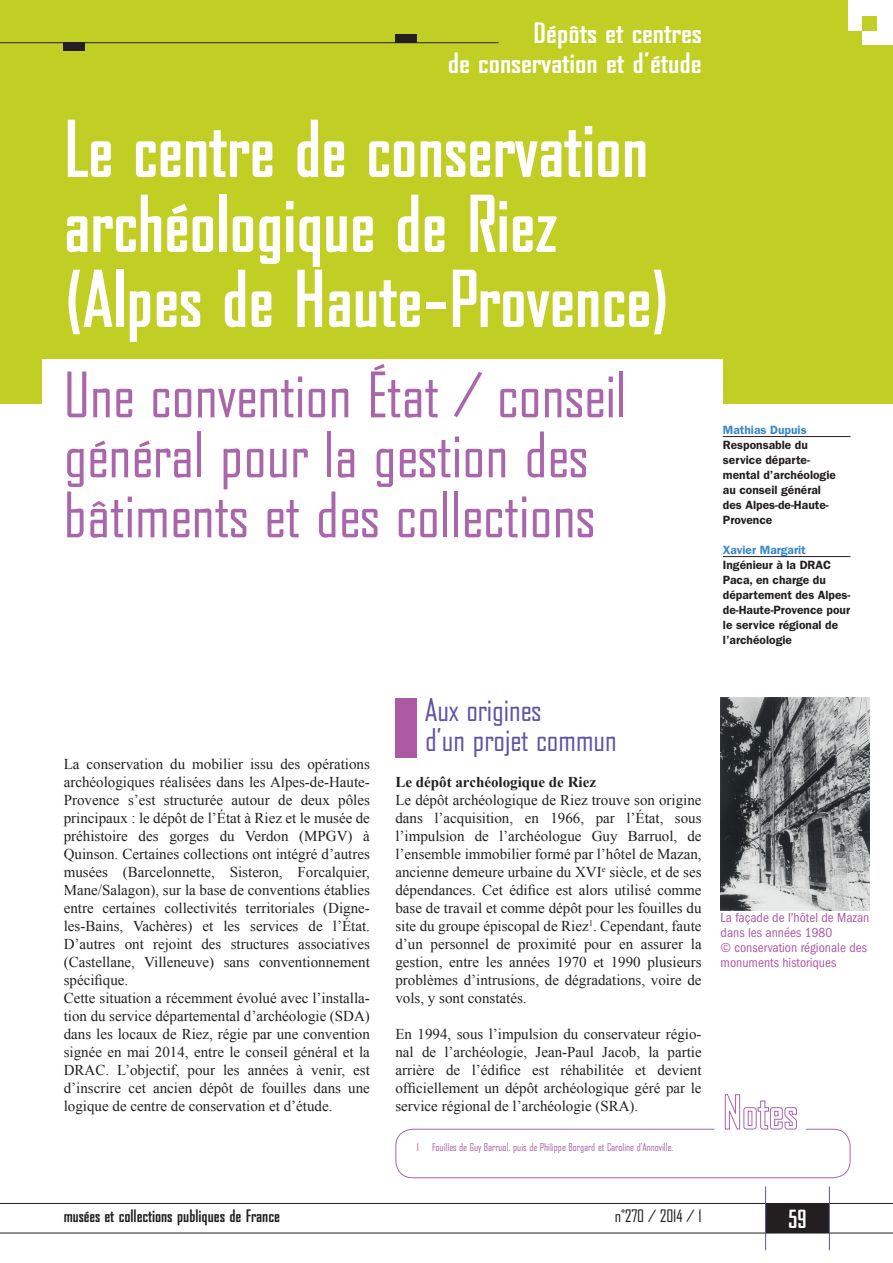
<style>
.page{position:relative;width:893px;height:1263px;background:#fff}
.page>*{position:absolute;margin:0;border:0;box-sizing:border-box;transform-origin:0 0}
.t1{font:700 75px/75px "Bureau Agency";color:#fff}
.t2{font:60px/60px "Bureau Agency";color:#a966aa}
.t3{font:30px/30px "Bureau Agency";color:#6054a3}
.t4{font:700 27px/30px "Bureau Agency";color:#fff;text-align:right;scale:1.18 1}
.t5{font:700 24px "Bureau Agency";color:#fff}
.t6{font:700 16.5px "Bureau Agency";color:#231f20}
.t7{font:16.5px "Bureau Agency";color:#231f20}
.t8{font:15px/18px "Times New Roman";color:#231f20;text-align:justify}
.t9{font:700 15px "Times New Roman";color:#231f20}
.t10{font:condensed 13.5px/15px "Franklin Gothic";color:#ad59a3}
.t11{font:600 12px/15px "Franklin Gothic";color:#231f20}
.t12{font:600 12px "Franklin Gothic";color:#3989c8}
.t13{font:10.5px "Bureau Agency";color:#a966aa}
</style>
<div class="page">
<div style="left:0;top:0;width:893px;height:404px;background:#c1ce23"></div>
<div style="left:765px;top:1203px;width:64px;height:30px;background:#231f20"></div>
<hr style="left:0;top:1203px;width:893px;height:1px;background:#231f20">
<hr style="left:0;top:1233px;width:893px;height:1px;background:#231f20">
<hr style="left:765px;top:1186px;width:1px;height:64px;background:#6054a3">
<hr style="left:829px;top:1186px;width:1px;height:64px;background:#6054a3">
<div style="left:848px;top:0;width:45px;height:45px;background:#fff"></div>
<div style="left:847px;top:31px;width:15px;height:15px;background:#c1ce23"></div>
<div style="left:862px;top:16px;width:15px;height:15px;background:#c1ce23"></div>
<div style="left:43px;top:359px;width:680px;height:108px;background:#fff"></div>
<hr style="left:0;top:42px;width:499px;height:1px;background:#231f20">
<div style="left:64px;top:43px;width:21px;height:8px;background:#231f20"></div>
<div style="left:395px;top:34px;width:22px;height:9px;background:#231f20"></div>
<div style="left:396px;top:1129px;width:454px;height:49px;border:1px solid #a966aa;border-radius:17px"></div>
<div style="left:714px;top:1120px;width:92px;height:15px;background:#fff"></div>
<svg style="left:724px;top:1094px;width:73px;height:36px"></svg>
<hr style="left:723px;top:436px;width:127px;height:1px;background:#231f20">
<hr style="left:723px;top:556px;width:127px;height:1px;background:#231f20">
<div style="left:395px;top:698px;width:22px;height:60px;background:#ad59a3"></div>
<img style="left:721px;top:697px;width:148px;height:213px">
<h3 class="t4" style="left:448px;top:18px;width:217px">Dépôts et centres<br>de conservation et d’étude</h3>
<h1 class="t1" style="left:64px;top:113px;width:608px">Le centre de conservation archéologique de Riez (Alpes de Haute-Provence)</h1>
<h2 class="t2" style="left:64px;top:366px;width:564px">Une convention État / conseil général pour la gestion des bâtiments et des collections</h2>
<p class="t12" style="left:723px;top:423px;width:85px">Mathias Dupuis</p>
<p class="t11" style="left:723px;top:438px;width:115px">Responsable du service départe&shy;mental d’archéologie au conseil général des Alpes-de-Haute--<br>Provence</p>
<p class="t12" style="left:723px;top:543px;width:84px">Xavier Margarit</p>
<p class="t11" style="left:723px;top:558px;width:129px">Ingénieur à la DRAC<br>Paca, en charge du département des Alpes&shy;de-Haute-Provence pour le service régional de l’archéologie</p>
<p class="t8" style="left:64px;top:755px;width:308px;text-align:left">La conservation du mobilier issu des opérations archéologiques réalisées dans les Alpes-de-Haute-Provence s’est structurée autour de deux pôles principaux : le dépôt de l’État à Riez et le musée de préhistoire des gorges du Verdon (MPGV) à Quinson. Certaines collections ont intégré d’autres musées (Barcelonnette, Sisteron, Forcalquier, Mane/Salagon), sur la base de conventions établies entre certaines collectivités territoriales (Digne&shy;les-Bains, Vachères) et les services de l’État.<br>D’autres ont rejoint des structures associatives (Castellane, Villeneuve) sans conventionnement spécifique.<br>Cette situation a récemment évolué avec l’installa&shy;tion du service départemental d’archéologie (SDA) dans les locaux de Riez, régie par une convention signée en mai 2014, entre le conseil général et la DRAC. L’objectif, pour les années à venir, est d’inscrire cet ancien dépôt de fouilles dans une logique de centre de conservation et d’étude.</p>
<h3 class="t3" style="left:425px;top:696px;width:193px">Aux origines<br>d’un projet commun</h3>
<p class="t9" style="left:395px;top:772px;width:202px">Le dépôt archéologique de Riez</p>
<p class="t8" style="left:395px;top:791px;width:308px">Le dépôt archéologique de Riez trouve son origine dans l’acquisition, en 1966, par l’État, sous l’impulsion de l’archéologue Guy Barruol, de l’ensemble immobilier formé par l’hôtel de Mazan, ancienne demeure urbaine du XVI<sup>e</sup> siècle, et de ses dépendances. Cet édifice est alors utilisé comme base de travail et comme dépôt pour les fouilles du site du groupe épiscopal de Riez<sup>1</sup>. Cependant, faute d’un personnel de proximité pour en assurer la gestion, entre les années 1970 et 1990 plusieurs problèmes d’intrusions, de dégradations, voire de vols, y sont constatés.</p>
<p class="t8" style="left:395px;top:1025px;width:308px">En 1994, sous l’impulsion du conservateur régio&shy;nal de l’archéologie, Jean-Paul Jacob, la partie arrière de l’édifice est réhabilitée et devient officiellement un dépôt archéologique géré par le service régional de l’archéologie (SRA).</p>
<p class="t13" style="left:417px;top:1141px;width:4px">1</p>
<p class="t13" style="left:432px;top:1141px;width:243px">Fouilles de Guy Barruol, puis de Philippe Borgard et Caroline d’Annoville.</p>
<p class="t10" style="left:721px;top:910px;width:150px">La façade de l’hôtel de Mazan dans les années 1980<br>© conservation régionale des monuments historiques</p>
<p class="t6" style="left:64px;top:1207px;width:217px">musées et collections publiques de France</p>
<p class="t7" style="left:615px;top:1207px;width:88px">n°270 / 2014 / 1</p>
<h3 class="t5" style="left:788px;top:1205px;width:20px">59</h3>
</div>
